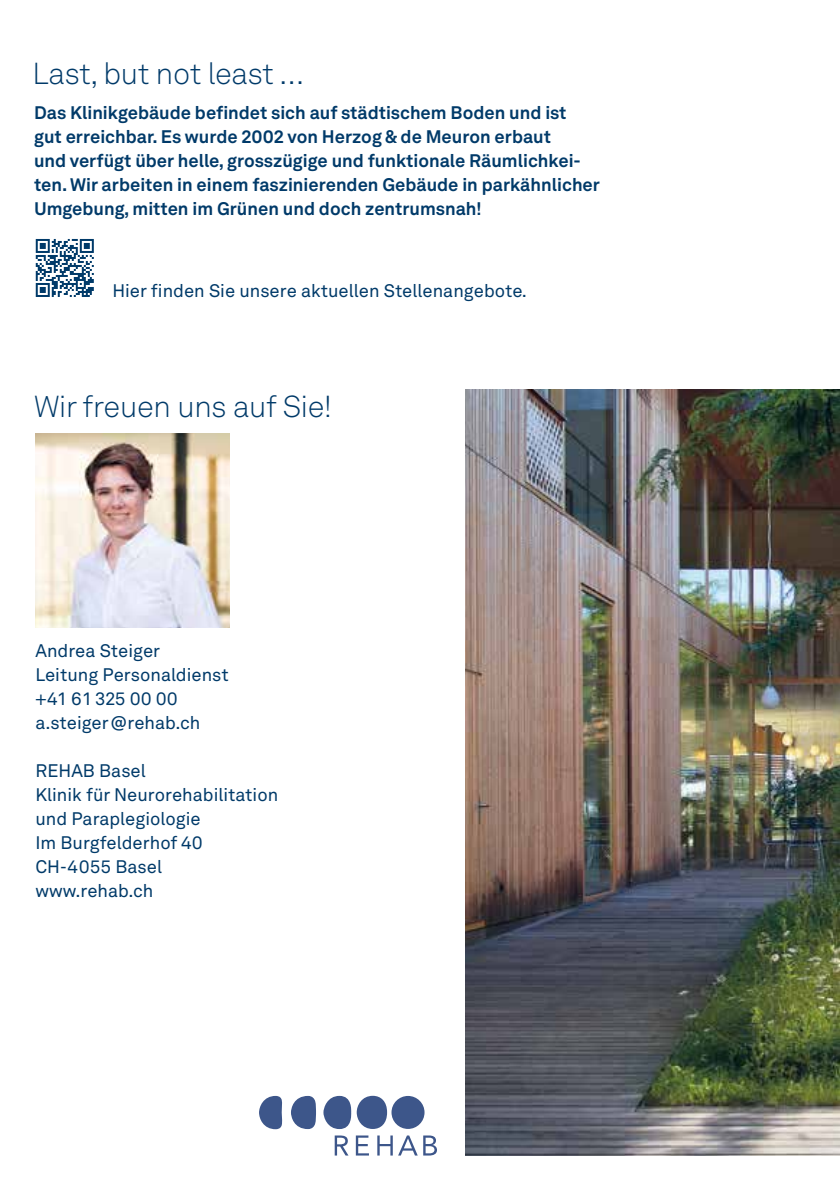
<style>
.page{position:relative;width:840px;height:1191px;background:#fff}
.page>*{position:absolute;margin:0;border:0;box-sizing:border-box;transform-origin:0 0}
.t1{font:300 30px "Akkurat LL";letter-spacing:-.01em;color:#003a69}
.t2{font:700 18px/24px "Akkurat LL";color:#003a69}
.t3{font:18px/24px "Akkurat LL";color:#003a69}
</style>
<div class="page">
<img style="left:35px;top:433px;width:194px;height:194px">
<div style="left:391px;top:1096px;width:33px;height:33px;background:#3d568a;border-radius:50%"></div>
<div style="left:356px;top:1095px;width:31px;height:34px;background:#3d568a;border-radius:50%"></div>
<svg style="left:323px;top:1095px;width:29px;height:34px"></svg>
<svg style="left:291px;top:1096px;width:25px;height:33px"></svg>
<svg style="left:259px;top:1096px;width:23px;height:33px"></svg>
<svg style="left:334px;top:1135px;width:14px;height:20px"></svg>
<svg style="left:355px;top:1135px;width:14px;height:20px"></svg>
<svg style="left:377px;top:1135px;width:15px;height:20px"></svg>
<svg style="left:398px;top:1135px;width:19px;height:20px"></svg>
<svg style="left:423px;top:1135px;width:14px;height:20px"></svg>
<img style="left:465px;top:389px;width:374px;height:766px">
<div style="left:34px;top:237px;width:62px;height:62px;background:linear-gradient(to right,#fff,#fff)"></div>
<svg style="left:36px;top:239px;width:58px;height:58px"></svg>
<h1 class="t1" style="left:32px;top:52px;width:273px">Last, but not least …</h1>
<p class="t2" style="left:34px;top:100px;width:567px">Das Klinikgebäude befindet sich auf städtischem Boden und ist<br>gut erreichbar. Es wurde 2002 von Herzog &amp; de Meuron erbaut<br>und verfügt über helle, grosszügige und funktionale Räumlichkei&shy;ten. Wir arbeiten in einem faszinierenden Gebäude in parkähnlicher Umgebung, mitten im Grünen und doch zentrumsnah!</p>
<p class="t3" style="left:112px;top:278px;width:416px">Hier finden Sie unsere aktuellen Stellenangebote.</p>
<h1 class="t1" style="left:34px;top:386px;width:299px">Wir freuen uns auf Sie!</h1>
<p class="t3" style="left:35px;top:638px;width:195px">Andrea Steiger<br>Leitung Personaldienst +41 61 325 00 00 a.steiger@rehab.ch</p>
<p class="t3" style="left:35px;top:758px;width:244px">REHAB Basel<br>Klinik für Neurorehabilitation und Paraplegiologie<br>Im Burgfelderhof 40<br>CH-4055 Basel www.rehab.ch</p>
</div>
